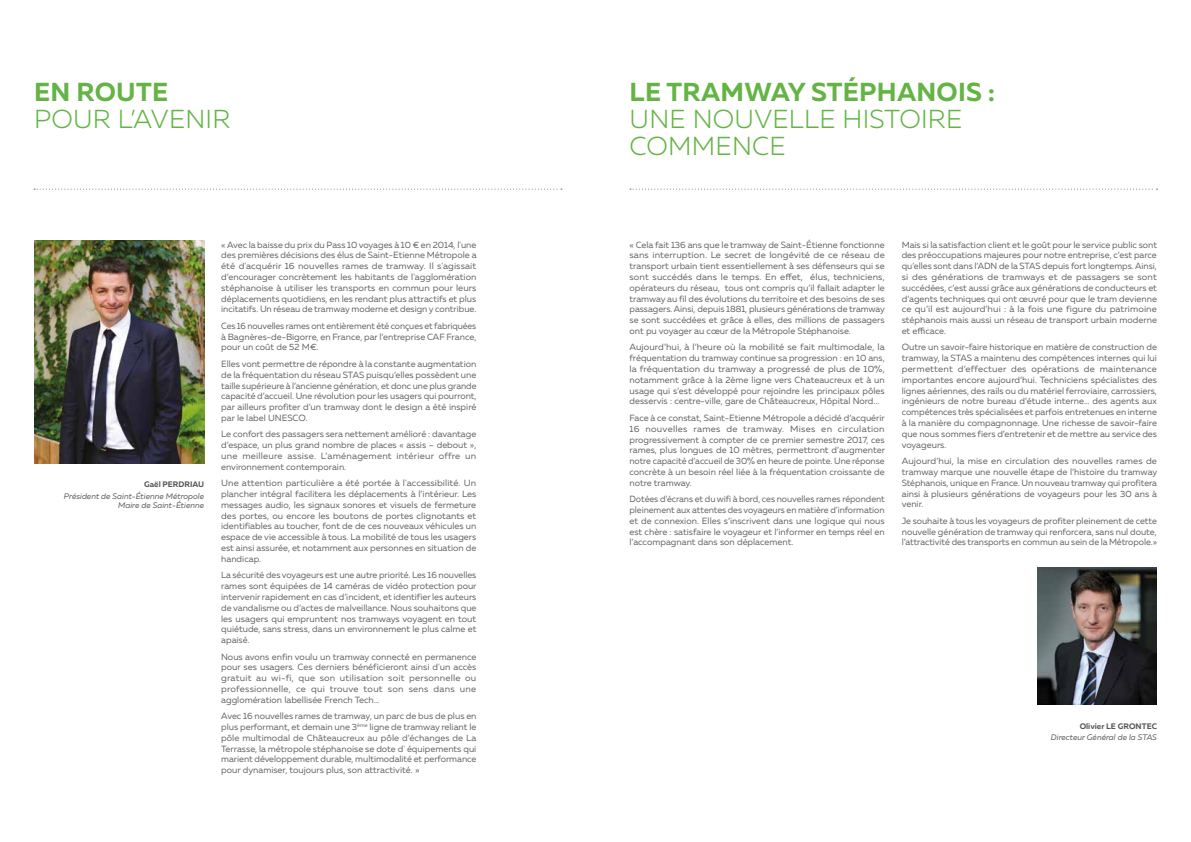
<style>
.page{position:relative;width:1191px;height:842px;background:#fff}
.page>*{position:absolute;margin:0;border:0;box-sizing:border-box;transform-origin:0 0}
.t1{font:300 26px/27px "Muller";letter-spacing:.01em;color:#64b445}
.t2{font:700 26px "Muller";letter-spacing:.01em;color:#64b445}
.t3{font:9px/10.8px "Muller";color:#646363;text-align:justify}
.t4{font:italic 8px/9px "Muller";color:#575756;text-align:right}
.t5{font:700 8px "Muller";color:#575756}
</style>
<div class="page">
<img style="left:34px;top:240px;width:170px;height:223px">
<svg style="left:34px;top:189px;width:528px;height:1px"></svg>
<svg style="left:630px;top:189px;width:527px;height:1px"></svg>
<img style="left:1037px;top:567px;width:120px;height:137px">
<h1 class="t2" style="left:34px;top:75px;width:135px">EN ROUTE</h1>
<h1 class="t1" style="left:34px;top:105px;width:198px">POUR L’AVENIR</h1>
<p class="t5" style="left:144px;top:479px;width:61px">Gaël PERDRIAU</p>
<p class="t4" style="left:64px;top:492px;width:142px">Président de Saint-Étienne Métropole<br>Maire de Saint-Étienne</p>
<p class="t3" style="left:221px;top:239px;width:257px">« Avec la baisse du prix du Pass 10 voyages à 10 € en 2014, l'une des premières décisions des élus de Saint-Etienne Métropole a été d'acquérir 16 nouvelles rames de tramway. Il s'agissait d’encourager concrètement les habitants de l'agglomération stéphanoise à utiliser les transports en commun pour leurs déplacements quotidiens, en les rendant plus attractifs et plus incitatifs. Un réseau de tramway moderne et design y contribue.</p>
<p class="t3" style="left:221px;top:320px;width:257px">Ces 16 nouvelles rames ont entièrement été conçues et fabriquées à Bagnères-de-Bigorre, en France, par l’entreprise CAF France, pour un coût de 52 M€.</p>
<p class="t3" style="left:221px;top:358px;width:257px">Elles vont permettre de répondre à la constante augmentation de la fréquentation du réseau STAS puisqu’elles possèdent une taille supérieure à l’ancienne génération, et donc une plus grande capacité d’accueil. Une révolution pour les usagers qui pourront, par ailleurs profiter d’un tramway dont le design a été inspiré par le label UNESCO.</p>
<p class="t3" style="left:221px;top:429px;width:257px">Le confort des passagers sera nettement amélioré : davantage d’espace, un plus grand nombre de places « assis – debout », une meilleure assise. L’aménagement intérieur offre un environnement contemporain.</p>
<p class="t3" style="left:221px;top:478px;width:257px">Une attention particulière a été portée à l'accessibilité. Un plancher intégral facilitera les déplacements à l’intérieur. Les messages audio, les signaux sonores et visuels de fermeture des portes, ou encore les boutons de portes clignotants et identifiables au toucher, font de de ces nouveaux véhicules un espace de vie accessible à tous. La mobilité de tous les usagers est ainsi assurée, et notamment aux personnes en situation de handicap.</p>
<p class="t3" style="left:221px;top:570px;width:257px">La sécurité des voyageurs est une autre priorité. Les 16 nouvelles rames sont équipées de 14 caméras de vidéo protection pour intervenir rapidement en cas d’incident, et identifier les auteurs de vandalisme ou d’actes de malveillance. Nous souhaitons que les usagers qui empruntent nos tramways voyagent en tout quiétude, sans stress, dans un environnement le plus calme et apaisé.</p>
<p class="t3" style="left:221px;top:651px;width:257px">Nous avons enfin voulu un tramway connecté en permanence pour ses usagers. Ces derniers bénéficieront ainsi d'un accès gratuit au wi-fi, que son utilisation soit personnelle ou professionnelle, ce qui trouve tout son sens dans une agglomération labellisée French Tech...</p>
<p class="t3" style="left:221px;top:711px;width:257px">Avec 16 nouvelles rames de tramway, un parc de bus de plus en plus performant, et demain une 3<sup>ème</sup> ligne de tramway reliant le pôle multimodal de Châteaucreux au pôle d’échanges de La Terrasse, la métropole stéphanoise se dote d' équipements qui marient développement durable, multimodalité et performance pour dynamiser, toujours plus, son attractivité. »</p>
<h1 class="t2" style="left:629px;top:75px;width:367px">LE TRAMWAY STÉPHANOIS :</h1>
<h1 class="t1" style="left:629px;top:105px;width:334px">UNE NOUVELLE HISTOIRE<br>COMMENCE</h1>
<p class="t3" style="left:629px;top:239px;width:257px">« Cela fait 136 ans que le tramway de Saint-Étienne fonctionne sans interruption. Le secret de longévité de ce réseau de transport urbain tient essentiellement à ses défenseurs qui se sont succédés dans le temps. En effet, élus, techniciens, opérateurs du réseau, tous ont compris qu’il fallait adapter le tramway au fil des évolutions du territoire et des besoins de ses passagers. Ainsi, depuis 1881, plusieurs générations de tramway se sont succédées et grâce à elles, des millions de passagers ont pu voyager au cœur de la Métropole Stéphanoise.</p>
<p class="t3" style="left:629px;top:342px;width:257px">Aujourd’hui, à l’heure où la mobilité se fait multimodale, la fréquentation du tramway continue sa progression : en 10 ans, la fréquentation du tramway a progressé de plus de 10%, notamment grâce à la 2ème ligne vers Chateaucreux et à un usage qui s’est développé pour rejoindre les principaux pôles desservis : centre-ville, gare de Châteaucreux, Hôpital Nord...</p>
<p class="t3" style="left:629px;top:412px;width:257px">Face à ce constat, Saint-Etienne Métropole a décidé d’acquérir 16 nouvelles rames de tramway. Mises en circulation progressivement à compter de ce premier semestre 2017, ces rames, plus longues de 10 mètres, permettront d’augmenter notre capacité d’accueil de 30% en heure de pointe. Une réponse concrète à un besoin réel liée à la fréquentation croissante de notre tramway.</p>
<p class="t3" style="left:629px;top:493px;width:257px">Dotées d’écrans et du wifi à bord, ces nouvelles rames répondent pleinement aux attentes des voyageurs en matière d’information et de connexion. Elles s’inscrivent dans une logique qui nous est chère : satisfaire le voyageur et l’informer en temps réel en l’accompagnant dans son déplacement.</p>
<p class="t3" style="left:901px;top:239px;width:257px">Mais si la satisfaction client et le goût pour le service public sont des préoccupations majeures pour notre entreprise, c’est parce qu’elles sont dans l’ADN de la STAS depuis fort longtemps. Ainsi, si des générations de tramways et de passagers se sont succédées, c’est aussi grâce aux générations de conducteurs et d’agents techniques qui ont œuvré pour que le tram devienne ce qu’il est aujourd’hui : à la fois une figure du patrimoine stéphanois mais aussi un réseau de transport urbain moderne et efficace.</p>
<p class="t3" style="left:901px;top:342px;width:257px">Outre un savoir-faire historique en matière de construction de tramway, la STAS a maintenu des compétences internes qui lui permettent d’effectuer des opérations de maintenance importantes encore aujourd’hui. Techniciens spécialistes des lignes aériennes, des rails ou du matériel ferroviaire, carrossiers, ingénieurs de notre bureau d’étude interne… des agents aux compétences très spécialisées et parfois entretenues en interne à la manière du compagnonnage. Une richesse de savoir-faire que nous sommes fiers d’entretenir et de mettre au service des voyageurs.</p>
<p class="t3" style="left:901px;top:455px;width:257px">Aujourd’hui, la mise en circulation des nouvelles rames de tramway marque une nouvelle étape de l’histoire du tramway Stéphanois, unique en France. Un nouveau tramway qui profitera ainsi à plusieurs générations de voyageurs pour les 30 ans à venir.</p>
<p class="t3" style="left:901px;top:515px;width:257px">Je souhaite à tous les voyageurs de profiter pleinement de cette nouvelle génération de tramway qui renforcera, sans nul doute, l’attractivité des transports en commun au sein de la Métropole.»</p>
<p class="t5" style="left:1079px;top:721px;width:79px">Olivier LE GRONTEC</p>
<p class="t4" style="left:1051px;top:733px;width:107px">Directeur Général de la STAS</p>
</div>
